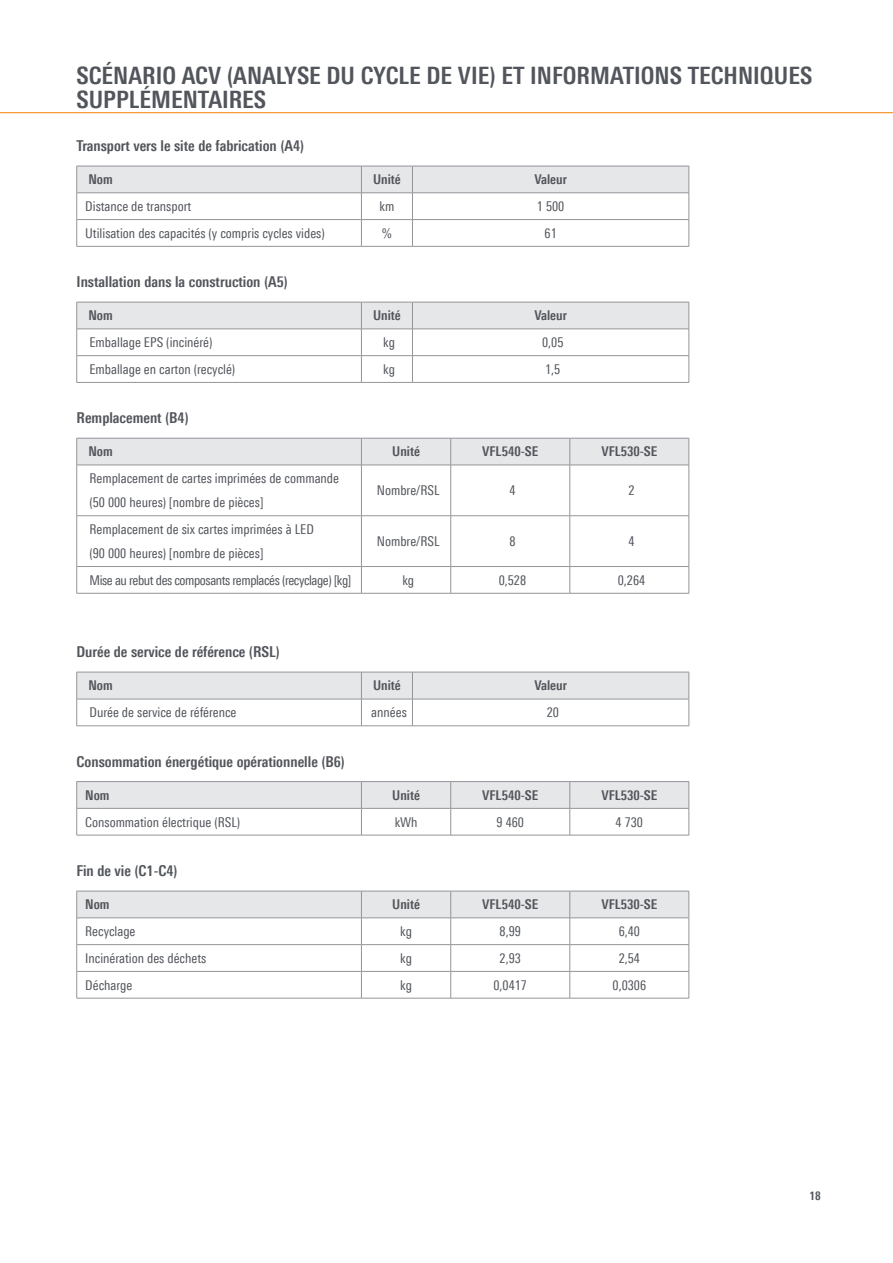
<style>
.page{position:relative;width:893px;height:1263px;background:#fff}
.page>*{position:absolute;margin:0;border:0;box-sizing:border-box;transform-origin:0 0}
.t1{font:700 24px/24px "Linotype Univers 620 Cn";color:#52555b}
.t2{font:700 15px "Linotype Univers 620 Cn";color:#52555b}
.t3{font:13.5px/24px "Linotype Univers 420 Cn";color:#52555b}
.t4{font:700 13.5px "Linotype Univers 620 Cn";color:#52555b}
.t5{font:13.5px "Linotype Univers 420 Cn";letter-spacing:-.03em;color:#52555b}
.t6{font:700 12px "Linotype Univers 620 Cn";color:#52555b}
</style>
<div class="page">
<hr style="left:0;top:112px;width:893px;height:1px;background:#f78d1e">
<svg style="left:76px;top:166px;width:614px;height:80px"></svg>
<hr style="left:77px;top:246px;width:284px;height:1px;background:#939598">
<hr style="left:361px;top:246px;width:51px;height:1px;background:#939598">
<hr style="left:412px;top:246px;width:277px;height:1px;background:#939598">
<svg style="left:76px;top:302px;width:614px;height:80px"></svg>
<hr style="left:77px;top:382px;width:284px;height:1px;background:#939598">
<hr style="left:361px;top:382px;width:51px;height:1px;background:#939598">
<hr style="left:412px;top:382px;width:277px;height:1px;background:#939598">
<svg style="left:76px;top:672px;width:614px;height:54px"></svg>
<hr style="left:77px;top:725px;width:284px;height:1px;background:#939598">
<hr style="left:361px;top:725px;width:51px;height:1px;background:#939598">
<hr style="left:412px;top:725px;width:277px;height:1px;background:#939598">
<svg style="left:76px;top:781px;width:614px;height:54px"></svg>
<hr style="left:77px;top:835px;width:284px;height:1px;background:#939598">
<hr style="left:361px;top:835px;width:90px;height:1px;background:#939598">
<hr style="left:451px;top:835px;width:119px;height:1px;background:#939598">
<hr style="left:570px;top:835px;width:119px;height:1px;background:#939598">
<svg style="left:76px;top:891px;width:614px;height:107px"></svg>
<hr style="left:77px;top:998px;width:284px;height:1px;background:#939598">
<hr style="left:361px;top:998px;width:90px;height:1px;background:#939598">
<hr style="left:451px;top:998px;width:119px;height:1px;background:#939598">
<hr style="left:570px;top:998px;width:119px;height:1px;background:#939598">
<svg style="left:76px;top:438px;width:614px;height:27px;background:#e1e2e3"></svg>
<hr style="left:77px;top:465px;width:284px;height:1px;background:#939598">
<hr style="left:76px;top:465px;width:1px;height:50px;background:#939598">
<hr style="left:361px;top:465px;width:90px;height:1px;background:#939598">
<hr style="left:361px;top:465px;width:1px;height:50px;background:#939598">
<hr style="left:451px;top:465px;width:119px;height:1px;background:#939598">
<hr style="left:450px;top:465px;width:1px;height:50px;background:#939598">
<hr style="left:570px;top:465px;width:119px;height:1px;background:#939598">
<hr style="left:570px;top:465px;width:1px;height:50px;background:#939598">
<hr style="left:689px;top:465px;width:1px;height:50px;background:#939598">
<hr style="left:77px;top:515px;width:284px;height:1px;background:#939598">
<hr style="left:76px;top:516px;width:1px;height:50px;background:#939598">
<hr style="left:361px;top:515px;width:90px;height:1px;background:#939598">
<hr style="left:361px;top:516px;width:1px;height:50px;background:#939598">
<hr style="left:451px;top:515px;width:119px;height:1px;background:#939598">
<hr style="left:450px;top:516px;width:1px;height:50px;background:#939598">
<hr style="left:570px;top:515px;width:119px;height:1px;background:#939598">
<hr style="left:570px;top:516px;width:1px;height:50px;background:#939598">
<hr style="left:689px;top:516px;width:1px;height:50px;background:#939598">
<hr style="left:77px;top:566px;width:284px;height:1px;background:#939598">
<svg style="left:76px;top:567px;width:1px;height:26px"></svg>
<hr style="left:361px;top:566px;width:90px;height:1px;background:#939598">
<svg style="left:361px;top:567px;width:1px;height:26px"></svg>
<hr style="left:451px;top:566px;width:119px;height:1px;background:#939598">
<svg style="left:450px;top:567px;width:1px;height:26px"></svg>
<hr style="left:570px;top:566px;width:119px;height:1px;background:#939598">
<svg style="left:570px;top:567px;width:1px;height:26px"></svg>
<svg style="left:689px;top:567px;width:1px;height:26px"></svg>
<hr style="left:77px;top:593px;width:284px;height:1px;background:#939598">
<hr style="left:361px;top:593px;width:90px;height:1px;background:#939598">
<hr style="left:451px;top:593px;width:119px;height:1px;background:#939598">
<hr style="left:570px;top:593px;width:119px;height:1px;background:#939598">
<h1 class="t1" style="left:77px;top:63px;width:737px">SCÉNARIO ACV (ANALYSE DU CYCLE DE VIE) ET INFORMATIONS TECHNIQUES<br>SUPPLÉMENTAIRES</h1>
<p class="t2" style="left:77px;top:137px;width:229px">Transport vers le site de fabrication (A4)</p>
<p class="t4" style="left:88px;top:171px;width:26px">Nom</p>
<p class="t4" style="left:373px;top:171px;width:29px">Unité</p>
<p class="t4" style="left:534px;top:171px;width:34px">Valeur</p>
<p class="t3" style="left:85px;top:194px;width:108px">Distance de transport</p>
<p class="t3" style="left:380px;top:194px;width:16px">km</p>
<p class="t3" style="left:537px;top:194px;width:29px">1 500</p>
<p class="t3" style="left:85px;top:221px;width:241px">Utilisation des capacités (y compris cycles vides)</p>
<p class="t3" style="left:382px;top:221px;width:11px">%</p>
<p class="t3" style="left:545px;top:221px;width:14px">61</p>
<p class="t2" style="left:77px;top:273px;width:213px">Installation dans la construction (A5)</p>
<p class="t4" style="left:88px;top:308px;width:26px">Nom</p>
<p class="t4" style="left:373px;top:308px;width:29px">Unité</p>
<p class="t4" style="left:534px;top:308px;width:34px">Valeur</p>
<p class="t3" style="left:89px;top:330px;width:125px">Emballage EPS (incinéré)</p>
<p class="t3" style="left:383px;top:330px;width:13px">kg</p>
<p class="t3" style="left:542px;top:330px;width:23px">0,05</p>
<p class="t3" style="left:89px;top:357px;width:147px">Emballage en carton (recyclé)</p>
<p class="t3" style="left:383px;top:357px;width:13px">kg</p>
<p class="t3" style="left:545px;top:357px;width:17px">1,5</p>
<p class="t2" style="left:77px;top:409px;width:114px">Remplacement (B4)</p>
<p class="t4" style="left:88px;top:444px;width:26px">Nom</p>
<p class="t4" style="left:392px;top:444px;width:29px">Unité</p>
<p class="t4" style="left:482px;top:444px;width:58px">VFL540-SE</p>
<p class="t4" style="left:601px;top:444px;width:58px">VFL530-SE</p>
<p class="t3" style="left:89px;top:466px;width:251px">Remplacement de cartes imprimées de commande (50 000 heures) [nombre de pièces]</p>
<p class="t3" style="left:377px;top:478px;width:64px">Nombre/RSL</p>
<p class="t3" style="left:509px;top:478px;width:8px">4</p>
<p class="t3" style="left:628px;top:478px;width:8px">2</p>
<p class="t3" style="left:89px;top:517px;width:226px">Remplacement de six cartes imprimées à LED (90 000 heures) [nombre de pièces]</p>
<p class="t3" style="left:377px;top:529px;width:64px">Nombre/RSL</p>
<p class="t3" style="left:509px;top:529px;width:8px">8</p>
<p class="t3" style="left:628px;top:529px;width:8px">4</p>
<p class="t5" style="left:89px;top:572px;width:263px">Mise au rebut des composants remplacés (recyclage) [kg]</p>
<p class="t3" style="left:402px;top:568px;width:13px">kg</p>
<p class="t3" style="left:499px;top:568px;width:29px">0,528</p>
<p class="t3" style="left:618px;top:568px;width:29px">0,264</p>
<p class="t2" style="left:77px;top:643px;width:205px">Durée de service de référence (RSL)</p>
<p class="t4" style="left:88px;top:678px;width:26px">Nom</p>
<p class="t4" style="left:373px;top:678px;width:29px">Unité</p>
<p class="t4" style="left:534px;top:678px;width:34px">Valeur</p>
<p class="t3" style="left:89px;top:700px;width:149px">Durée de service de référence</p>
<p class="t3" style="left:371px;top:700px;width:37px">années</p>
<p class="t3" style="left:547px;top:700px;width:14px">20</p>
<p class="t2" style="left:77px;top:752px;width:270px">Consommation énergétique opérationnelle (B6)</p>
<p class="t4" style="left:85px;top:787px;width:26px">Nom</p>
<p class="t4" style="left:392px;top:787px;width:29px">Unité</p>
<p class="t4" style="left:482px;top:787px;width:58px">VFL540-SE</p>
<p class="t4" style="left:601px;top:787px;width:58px">VFL530-SE</p>
<p class="t3" style="left:85px;top:810px;width:157px">Consommation électrique (RSL)</p>
<p class="t3" style="left:395px;top:810px;width:24px">kWh</p>
<p class="t3" style="left:497px;top:810px;width:29px">9 460</p>
<p class="t3" style="left:616px;top:810px;width:29px">4 730</p>
<p class="t2" style="left:77px;top:862px;width:103px">Fin de vie (C1-C4)</p>
<p class="t4" style="left:85px;top:896px;width:26px">Nom</p>
<p class="t4" style="left:392px;top:896px;width:29px">Unité</p>
<p class="t4" style="left:482px;top:896px;width:58px">VFL540-SE</p>
<p class="t4" style="left:601px;top:896px;width:58px">VFL530-SE</p>
<p class="t3" style="left:85px;top:919px;width:52px">Recyclage</p>
<p class="t3" style="left:400px;top:919px;width:13px">kg</p>
<p class="t3" style="left:500px;top:919px;width:23px">8,99</p>
<p class="t3" style="left:619px;top:919px;width:23px">6,40</p>
<p class="t3" style="left:85px;top:946px;width:123px">Incinération des déchets</p>
<p class="t3" style="left:400px;top:946px;width:13px">kg</p>
<p class="t3" style="left:500px;top:946px;width:23px">2,93</p>
<p class="t3" style="left:619px;top:946px;width:23px">2,54</p>
<p class="t3" style="left:85px;top:973px;width:49px">Décharge</p>
<p class="t3" style="left:400px;top:973px;width:13px">kg</p>
<p class="t3" style="left:493px;top:973px;width:35px">0,0417</p>
<p class="t3" style="left:613px;top:973px;width:35px">0,0306</p>
<p class="t6" style="left:809px;top:1189px;width:13px">18</p>
</div>
